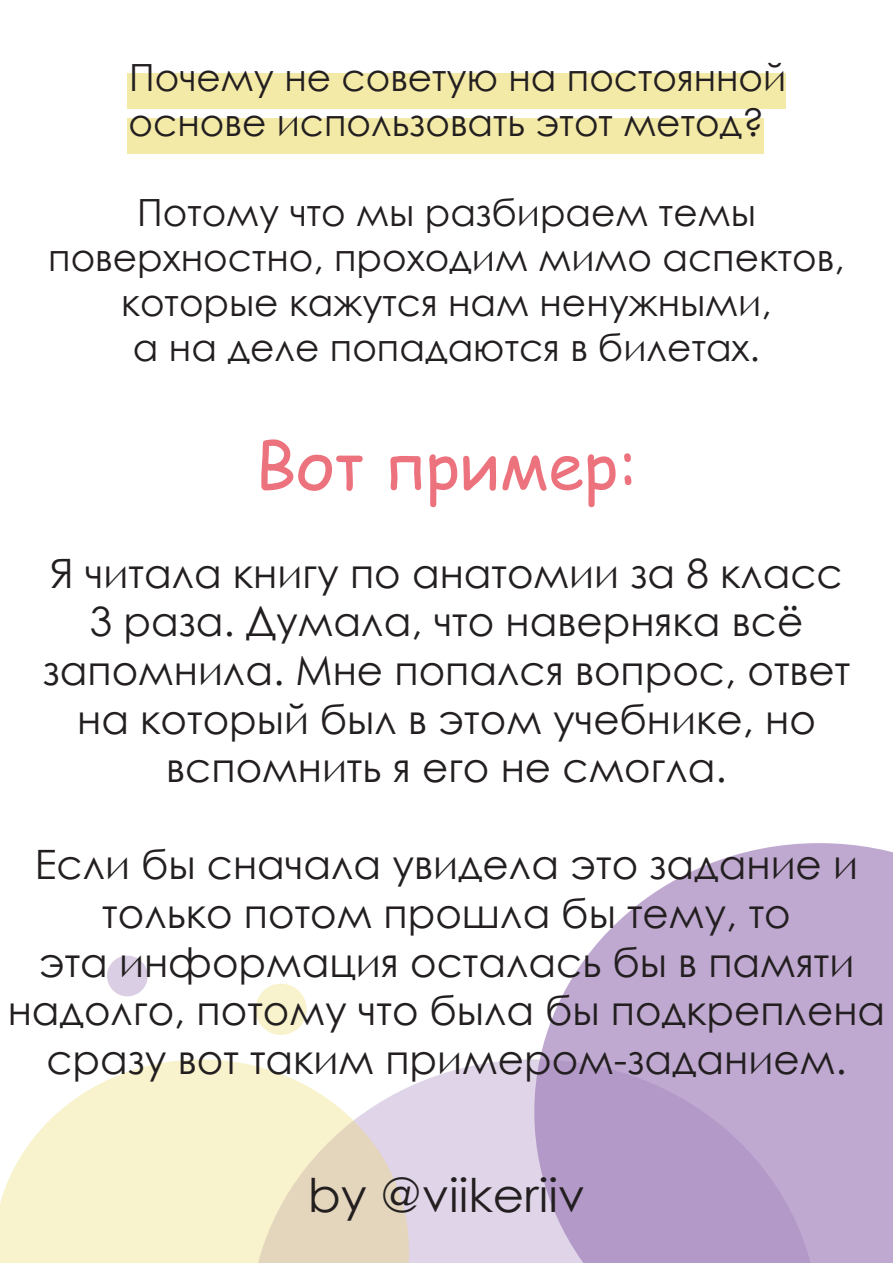
<style>
.page{position:relative;width:893px;height:1263px;background:#fff}
.page>*{position:absolute;margin:0;border:0;box-sizing:border-box;transform-origin:0 0}
.t1{font:64.5px "Comic Sans MS";color:#ec727d}
.t2{font:46.5px "Century Gothic";color:#231f20;scale:1.04 1}
.t3{font:40.5px/48.6px "Century Gothic";color:#231f20;text-align:center}
.t4{font:37.5px/45px "Century Gothic";color:#231f20}
</style>
<div class="page">
<div style="left:127px;top:118px;width:637px;height:36px;background:#f4eaa8"></div>
<div style="left:127px;top:73px;width:659px;height:36px;background:#f4eaa8"></div>
<svg style="left:540px;top:843px;width:353px;height:420px;fill:#bfa9d0"></svg>
<svg style="left:409px;top:1059px;width:410px;height:204px;background:#c4b0d4"></svg>
<svg style="left:0;top:1059px;width:409px;height:204px;fill:#f8f3cc"></svg>
<div style="left:255px;top:984px;width:52px;height:51px;background:#f8f3cc;border-radius:50%"></div>
<div style="left:107px;top:956px;width:41px;height:40px;background:#dacee4;border-radius:50%"></div>
<p class="t4" style="left:129px;top:54px;width:659px">Почему не советую на постоянной основе использовать этот метод?</p>
<p class="t4" style="left:48px;top:189px;width:798px;text-align:center">Потому что мы разбираем темы поверхностно, проходим мимо аспектов, которые кажутся нам ненужными,<br>а на деле попадаются в билетах.</p>
<h1 class="t1" style="left:255px;top:418px;width:384px">Вот пример:</h1>
<p class="t3" style="left:43px;top:548px;width:809px">Я читала книгу по анатомии за 8 класс 3 раза. Думала, что наверняка всё запомнила. Мне попался вопрос, ответ на который был в этом учебнике, но вспомнить я его не смогла.</p>
<p class="t3" style="left:8px;top:840px;width:879px">Если бы сначала увидела это задание и только потом прошла бы тему, то<br>эта информация осталась бы в памяти надолго, потому что была бы подкреплена сразу вот таким примером-заданием.</p>
<p class="t2" style="left:308px;top:1163px;width:268px">by @viikeriiv</p>
</div>
